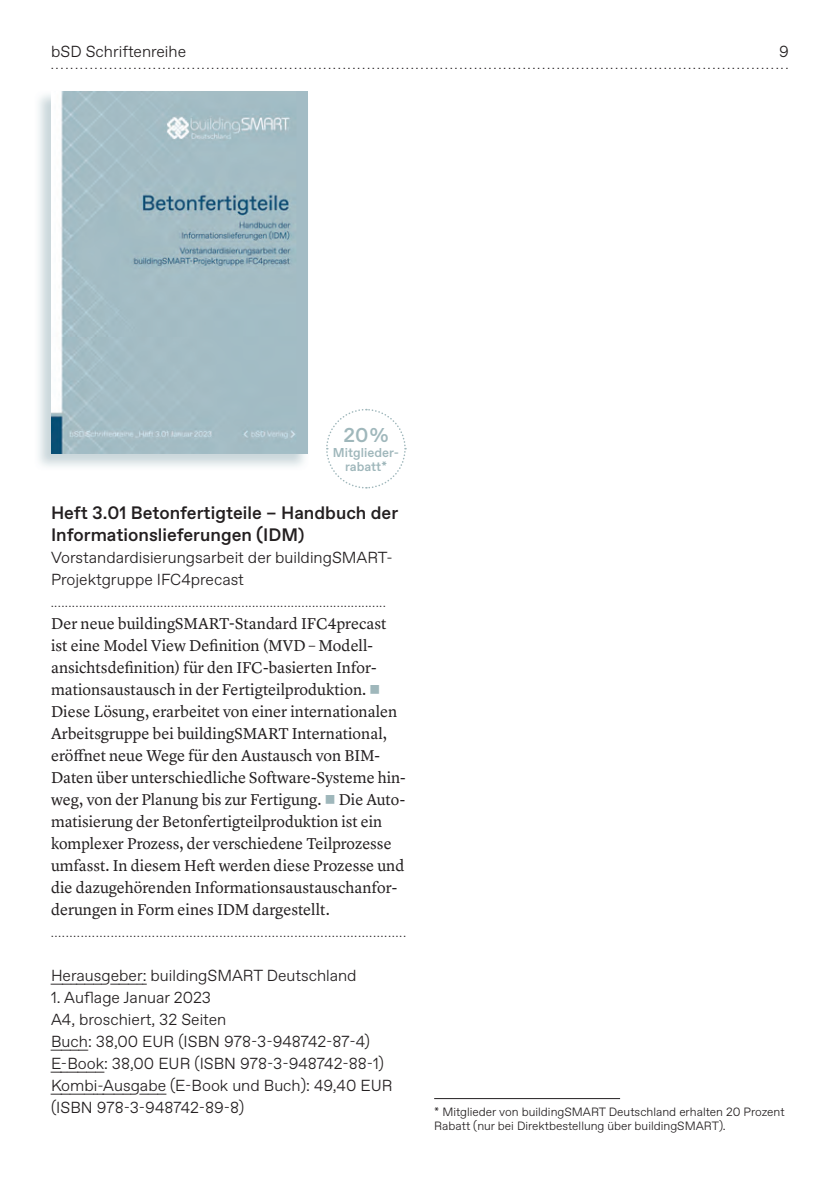
<style>
.page{position:relative;width:840px;height:1191px;background:#fff}
.page>*{position:absolute;margin:0;border:0;box-sizing:border-box;transform-origin:0 0}
.t1{font:500 20px "Favorit Pro";color:#9fb7bb}
.t2{font:500 18px/22px "Favorit Pro";color:#231f20}
.t3{font:16.2px/22px "Lyon Text";color:#231f20}
.t4{font:300 16px/22px "Favorit Pro";color:#231f20}
.t5{font:500 12.8px/14.6px "Favorit Pro";color:#9fb7bb;text-align:center}
.t6{font:300 12px/14.4px "Favorit Pro";color:#231f20}
.t7{font:10px "Lyon Text";color:#231f20}
.t8{font:10px "Favorit Pro";color:#231f20}
.s1{font-size:16px}
.s2{font-family:"Favorit Lining Std"}
</style>
<div class="page">
<img style="left:51px;top:91px;width:257px;height:363px">
<svg style="left:326px;top:408px;width:80px;height:81px"></svg>
<hr style="left:434px;top:1098px;width:185px;height:1px;background:#231f20">
<p class="t4" style="left:51px;top:40px;width:136px">bSD Schriftenreihe</p>
<p class="t4" style="left:778px;top:40px;width:11px">9</p>
<p class="t8" style="left:51px;top:59px;width:738px">........................................................................................................................................................</p>
<p class="t1" style="left:343px;top:421px;width:46px">20%</p>
<p class="t5" style="left:333px;top:444px;width:68px">Mitglieder&shy;rabatt*</p>
<p class="t2" style="left:51px;top:501px;width:348px">Heft 3.01 Betonfertigteile – Handbuch der<br>Informationslieferungen (IDM<span class="s1">)</span></p>
<p class="t4" style="left:51px;top:546px;width:343px">Vorstandardisierungsarbeit der buildingSMART-<br>Projektgruppe IFC4precast</p>
<p class="t7" style="left:51px;top:596px;width:336px">...............................................................................................</p>
<p class="t3" style="left:51px;top:611px;width:356px">Der neue buildingSMART-Standard IFC4precast ist eine Model View Definition (MVD – Modell&shy;ansichtsdefinition) für den IFC-basierten Infor&shy;mationsaustausch in der Fertigteilproduktion.<br>Diese Lösung, erarbeitet von einer internationalen Arbeitsgruppe bei buildingSMART International, eröffnet neue Wege für den Austausch von BIM-Daten über unterschiedliche Software-Systeme hin&shy;weg, von der Planung bis zur Fertigung. Die Auto&shy;matisierung der Betonfertigteilproduktion ist ein komplexer Prozess, der verschiedene Teilprozesse umfasst. In diesem Heft werden diese Prozesse und die dazugehörenden Informationsaustauschanfor&shy;derungen in Form eines IDM dargestellt.</p>
<p class="t7" style="left:51px;top:926px;width:356px">...............................................................................................</p>
<p class="t4" style="left:51px;top:964px;width:307px"><span class="s2">Herausgeber:</span> buildingSMART Deutschland</p>
<p class="t4" style="left:51px;top:986px;width:343px">1. Auflage Januar 2023<br>A4, broschiert, 32 Seiten<br><span class="s2">Buch</span>: 38,00 EUR (ISBN 978-3-948742-87-4)<br><span class="s2">E-Book</span>: 38,00 EUR (ISBN 978-3-948742-88-1)<br><span class="s2">Kombi-Ausgabe</span> (E-Book und Buch): 49,40 EUR (ISBN 978-3-948742-89-8)</p>
<p class="t6" style="left:434px;top:1104px;width:352px">* Mitglieder von buildingSMART Deutschland erhalten 20 Prozent<br>Rabatt (nur bei Direktbestellung über buildingSMART).</p>
</div>
